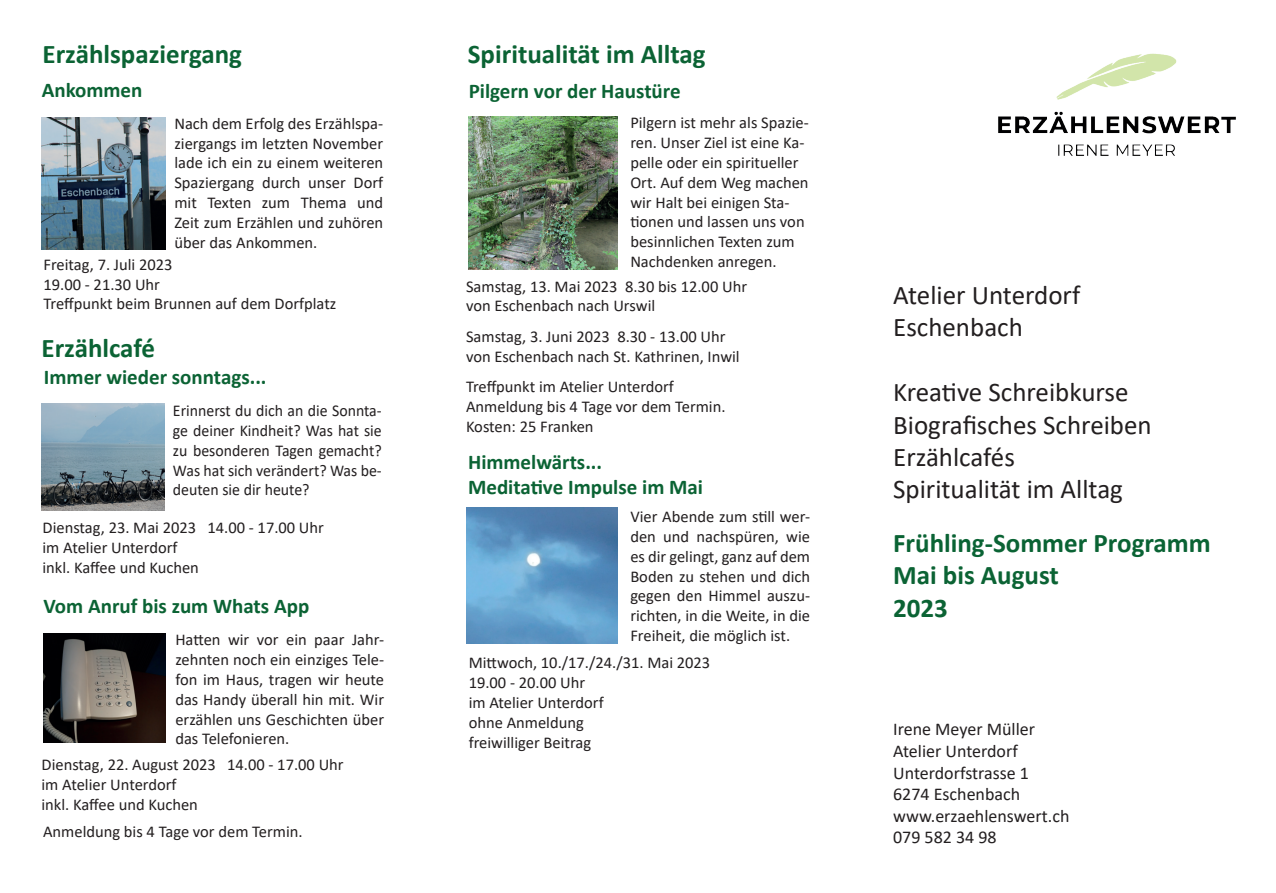
<style>
.page{position:relative;width:1276px;height:893px;background:#fff}
.page>*{position:absolute;margin:0;border:0;box-sizing:border-box;transform-origin:0 0}
.t1{font:27px/32.4px "Calibri";color:#231f20}
.t2{font:700 27px/32.4px "Calibri";color:#0b6334}
.t3{font:700 27px "Calibri";color:#0a6334}
.t4{font:700 21px/25.2px "Calibri";color:#0b6334}
.t5{font:18px/21.6px "Calibri";color:#231f20}
.t6{font:16.5px/19.8px "Calibri";color:#231f20}
.t7{font:16.5px/19.8px "Calibri";color:#231f20;text-align:justify;scale:.96 1}
</style>
<div class="page">
<img style="left:998px;top:53px;width:238px;height:103px">
<img style="left:469px;top:116px;width:148px;height:154px">
<img style="left:466px;top:507px;width:151px;height:136px">
<img style="left:42px;top:117px;width:123px;height:133px">
<img style="left:42px;top:404px;width:123px;height:106px">
<img style="left:43px;top:633px;width:122px;height:110px">
<h1 class="t2" style="left:43px;top:37px;width:201px">Erzählspaziergang</h1>
<p class="t4" style="left:42px;top:77px;width:102px">Ankommen</p>
<p class="t6" style="left:174px;top:113px;width:210px;text-align:justify">Nach dem Erfolg des Erzählspa&shy;ziergangs im letzten November lade ich ein zu einem weiteren Spaziergang durch unser Dorf mit Texten zum Thema und Zeit zum Erzählen und zuhören über das Ankommen.</p>
<p class="t6" style="left:43px;top:254px;width:294px">Freitag, 7. Juli 2023<br>19.00 - 21.30 Uhr<br>Treffpunkt beim Brunnen auf dem Dorfplatz</p>
<h1 class="t2" style="left:42px;top:332px;width:115px">Erzählcafé</h1>
<p class="t4" style="left:44px;top:364px;width:224px">Immer wieder sonntags...</p>
<p class="t7" style="left:173px;top:400px;width:219px">Erinnerst du dich an die Sonnta&shy;ge deiner Kindheit? Was hat sie zu besonderen Tagen gemacht?<br>Was hat sich verändert? Was be&shy;deuten sie dir heute?</p>
<p class="t6" style="left:43px;top:517px;width:283px">Dienstag, 23. Mai 2023 14.00 - 17.00 Uhr im Atelier Unterdorf<br>inkl. Kaffee und Kuchen</p>
<p class="t4" style="left:43px;top:593px;width:267px">Vom Anruf bis zum Whats App</p>
<p class="t6" style="left:175px;top:630px;width:210px;text-align:justify">Hatten wir vor ein paar Jahr&shy;zehnten noch ein einziges Tele&shy;fon im Haus, tragen wir heute das Handy überall hin mit. Wir erzählen uns Geschichten über das Telefonieren.</p>
<p class="t6" style="left:42px;top:754px;width:304px">Dienstag, 22. August 2023 14.00 - 17.00 Uhr im Atelier Unterdorf<br>inkl. Kaffee und Kuchen</p>
<p class="t6" style="left:43px;top:821px;width:261px">Anmeldung bis 4 Tage vor dem Termin.</p>
<h1 class="t2" style="left:468px;top:37px;width:239px">Spiritualität im Alltag</h1>
<p class="t4" style="left:469px;top:78px;width:213px">Pilgern vor der Haustüre</p>
<p class="t6" style="left:630px;top:113px;width:180px">Pilgern ist mehr als Spazie&shy;ren. Unser Ziel ist eine Ka&shy;pelle oder ein spiritueller<br>Ort. Auf dem Weg machen wir Halt bei einigen Sta&shy;tionen und lassen uns von besinnlichen Texten zum<br>Nachdenken anregen.</p>
<p class="t6" style="left:466px;top:276px;width:282px">Samstag, 13. Mai 2023 8.30 bis 12.00 Uhr von Eschenbach nach Urswil</p>
<p class="t6" style="left:466px;top:326px;width:275px">Samstag, 3. Juni 2023 8.30 - 13.00 Uhr von Eschenbach nach St. Kathrinen, Inwil</p>
<p class="t6" style="left:466px;top:377px;width:261px">Treffpunkt im Atelier Unterdorf<br>Anmeldung bis 4 Tage vor dem Termin.<br>Kosten: 25 Franken</p>
<p class="t4" style="left:468px;top:449px;width:236px">Himmelwärts...<br>Meditative Impulse im Mai</p>
<p class="t6" style="left:630px;top:506px;width:181px;text-align:justify">Vier Abende zum still wer&shy;den und nachspüren, wie es dir gelingt, ganz auf dem Boden zu stehen und dich gegen den Himmel auszu&shy;richten, in die Weite, in die Freiheit, die möglich ist.</p>
<p class="t6" style="left:469px;top:653px;width:243px">Mittwoch, 10./17./24./31. Mai 2023<br>19.00 - 20.00 Uhr<br>im Atelier Unterdorf<br>ohne Anmeldung<br>freiwilliger Beitrag</p>
<h1 class="t1" style="left:893px;top:278px;width:189px">Atelier Unterdorf<br>Eschenbach</h1>
<h1 class="t1" style="left:893px;top:375px;width:260px">Kreative Schreibkurse<br>Biografisches Schreiben<br>Erzählcafés<br>Spiritualität im Alltag</h1>
<h1 class="t3" style="left:893px;top:524px;width:319px">Frühling-Sommer Programm</h1>
<h1 class="t2" style="left:893px;top:559px;width:167px">Mai bis August<br>2023</h1>
<p class="t5" style="left:893px;top:718px;width:178px">Irene Meyer Müller<br>Atelier Unterdorf<br>Unterdorfstrasse 1<br>6274 Eschenbach www.erzaehlenswert.ch<br>079 582 34 98</p>
</div>
